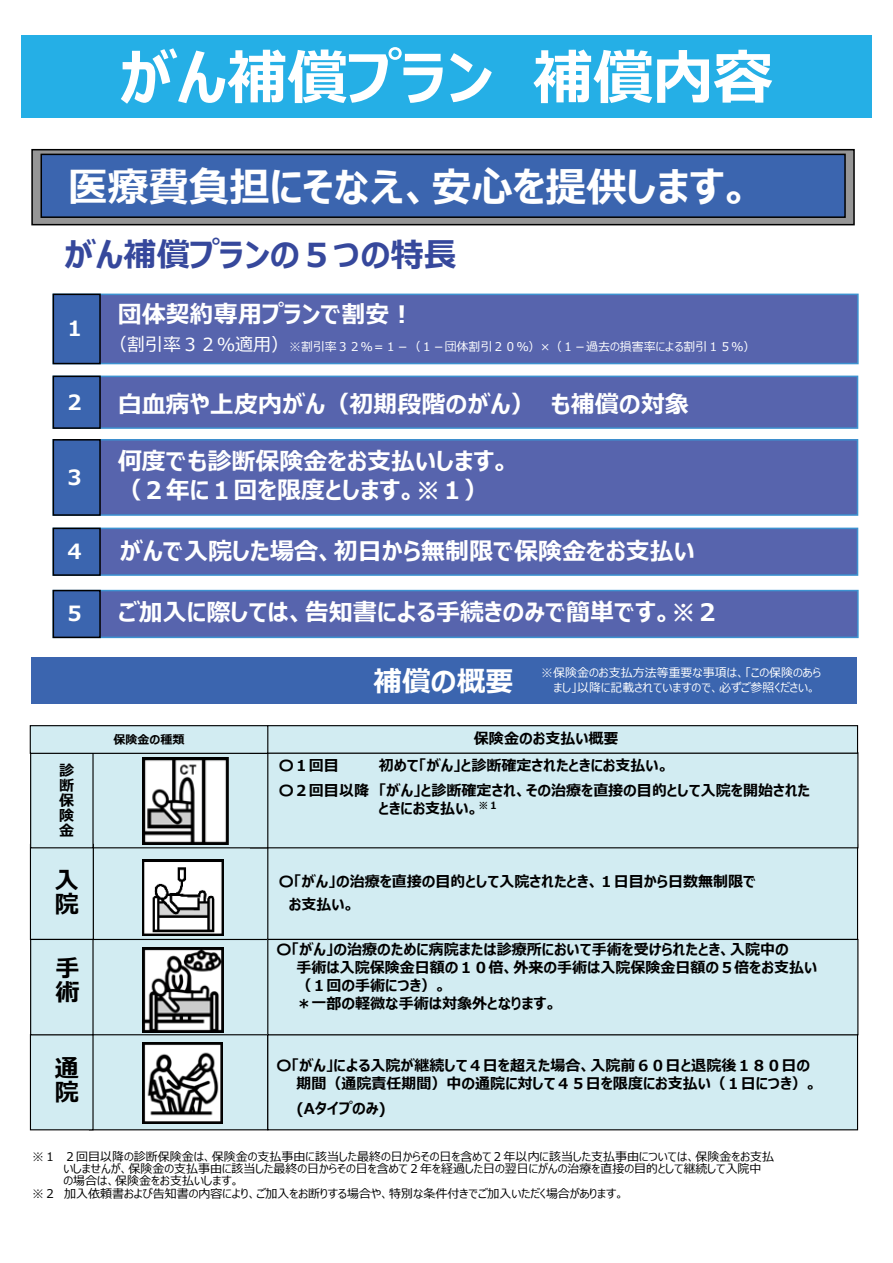
<style>
.page{position:relative;width:893px;height:1263px;background:#fff}
.page>*{position:absolute;margin:0;border:0;box-sizing:border-box;transform-origin:0 0}
.t1{font:700 60px "Meiryo UI";color:#fff}
.t2{font:700 40.5px "Meiryo UI";color:#fff}
.t3{font:700 33px "Meiryo UI";color:#36489c}
.t4{font:700 28.5px "Meiryo UI";color:#fff}
.t5{font:700 24px "Meiryo UI";color:#fff}
.t6{font:700 24px/24px "Meiryo UI";color:#000}
.t7{font:700 21px "Meiryo UI";color:#fff}
.t8{font:18px "Meiryo UI";color:#fff}
.t9{font:700 15px/18px "Meiryo UI";color:#000}
.t10{font:12px/12.3px "Meiryo UI";color:#000}
.t11{font:12px/14.4px "Meiryo UI";color:#fff;text-align:center}
.t12{font:700 12px "Meiryo UI";color:#000}
.t13{font:700 10.05px "Meiryo UI";color:#000}
.s1{font-size:12px}
</style>
<div class="page">
<div style="left:31px;top:657px;width:825px;height:47px;background:#3b65af"></div>
<div style="left:90px;top:939px;width:178px;height:96px;background:#d2ecf2"></div>
<div style="left:250px;top:844px;width:607px;height:95px;background:#d2ecf2"></div>
<div style="left:93px;top:844px;width:175px;height:95px;background:#d2ecf2"></div>
<div style="left:92px;top:844px;width:176px;height:96px;border:1px solid #000"></div>
<div style="left:251px;top:753px;width:607px;height:95px;background:#d2ecf2"></div>
<div style="left:90px;top:753px;width:178px;height:95px;background:#d2ecf2"></div>
<div style="left:30px;top:844px;width:63px;height:95px;background:#d2ecf2"></div>
<div style="left:30px;top:844px;width:64px;height:96px;border:1px solid #000"></div>
<div style="left:90px;top:1035px;width:178px;height:95px;background:#d2ecf2"></div>
<div style="left:89px;top:1034px;width:179px;height:96px;border:1px solid #000"></div>
<div style="left:30px;top:1034px;width:63px;height:96px;background:#d2ecf2"></div>
<div style="left:30px;top:1034px;width:64px;height:96px;border:1px solid #000"></div>
<div style="left:268px;top:1034px;width:589px;height:96px;background:#d2ecf2"></div>
<div style="left:31px;top:753px;width:62px;height:95px;background:#d2ecf2"></div>
<div style="left:30px;top:752px;width:64px;height:96px;border:1px solid #000"></div>
<div style="left:250px;top:726px;width:607px;height:27px;background:#d2ecf2"></div>
<div style="left:250px;top:725px;width:608px;height:29px;border:1px solid #000"></div>
<div style="left:30px;top:726px;width:238px;height:27px;background:#d2ecf2"></div>
<div style="left:30px;top:725px;width:238px;height:29px;border:1px solid #000"></div>
<div style="left:268px;top:939px;width:590px;height:96px;background:#d2ecf2"></div>
<div style="left:267px;top:939px;width:591px;height:96px;border:1px solid #000"></div>
<div style="left:31px;top:939px;width:62px;height:96px;background:#d2ecf2"></div>
<div style="left:30px;top:939px;width:64px;height:96px;border:1px solid #000"></div>
<img style="left:143px;top:860px;width:80px;height:76px">
<img style="left:143px;top:948px;width:80px;height:84px">
<img style="left:143px;top:1043px;width:80px;height:80px">
<img style="left:143px;top:757px;width:86px;height:87px">
<div style="left:32px;top:150px;width:822px;height:75px;background:linear-gradient(to right,#959595,#969696)"></div>
<div style="left:31px;top:149px;width:824px;height:76px;border:2px solid #000"></div>
<div style="left:41px;top:154px;width:804px;height:63px;background:#3b65af"></div>
<div style="left:41px;top:154px;width:805px;height:64px;border:2px solid #000"></div>
<div style="left:53px;top:294px;width:805px;height:70px;background:#5764ad"></div>
<div style="left:53px;top:294px;width:806px;height:70px;border:2px solid #3d92d0"></div>
<div style="left:53px;top:294px;width:47px;height:70px;background:#3b65af"></div>
<div style="left:53px;top:294px;width:48px;height:70px;border:2px solid #000"></div>
<div style="left:53px;top:376px;width:804px;height:52px;background:#5764ad"></div>
<div style="left:53px;top:376px;width:805px;height:53px;border:2px solid #3d92d0"></div>
<div style="left:53px;top:376px;width:47px;height:52px;background:#3b65af"></div>
<div style="left:53px;top:376px;width:48px;height:53px;border:2px solid #000"></div>
<div style="left:53px;top:440px;width:804px;height:75px;background:#5764ad"></div>
<div style="left:53px;top:439px;width:805px;height:77px;border:2px solid #3d92d0"></div>
<div style="left:53px;top:440px;width:47px;height:75px;background:#3b65af"></div>
<div style="left:53px;top:439px;width:48px;height:77px;border:2px solid #000"></div>
<div style="left:53px;top:528px;width:804px;height:47px;background:#5764ad"></div>
<div style="left:53px;top:528px;width:805px;height:48px;border:2px solid #3d92d0"></div>
<div style="left:53px;top:528px;width:47px;height:47px;background:#3b65af"></div>
<div style="left:53px;top:528px;width:48px;height:48px;border:2px solid #000"></div>
<div style="left:53px;top:590px;width:805px;height:47px;background:#5764ad"></div>
<div style="left:53px;top:590px;width:806px;height:48px;border:2px solid #3d92d0"></div>
<div style="left:53px;top:590px;width:47px;height:47px;background:#3b65af"></div>
<div style="left:53px;top:590px;width:48px;height:48px;border:2px solid #000"></div>
<div style="left:21px;top:36px;width:851px;height:82px;background:#25afe6"></div>
<h1 class="t1" style="left:119px;top:36px;width:376px">がん補償プラン</h1>
<h1 class="t1" style="left:533px;top:36px;width:242px">補償内容</h1>
<h2 class="t2" style="left:67px;top:159px;width:685px">医療費負担にそなえ、安⼼を提供します。</h2>
<h3 class="t3" style="left:64px;top:231px;width:394px">がん補償プランの５つの特长</h3>
<h3 class="t5" style="left:118px;top:297px;width:297px">団体契約専⽤プランで割安!</h3>
<h3 class="t7" style="left:64px;top:314px;width:22px">１</h3>
<p class="t8" style="left:109px;top:332px;width:193px">（割引率３２％適⽤）<span class="s1">※</span></p>
<p class="t11" style="left:301px;top:340px;width:456px">割引率３２％＝１－（１－団体割引２０％）×（１－過去の損害率による割引１５％(</p>
<h3 class="t7" style="left:64px;top:387px;width:22px">２</h3>
<h3 class="t7" style="left:64px;top:462px;width:22px">３</h3>
<h3 class="t7" style="left:64px;top:537px;width:22px">４</h3>
<h3 class="t7" style="left:64px;top:599px;width:22px">５</h3>
<p class="t9" style="left:59px;top:764px;width:16px;line-height:15px;text-align:justify">診断保険</p>
<p class="t9" style="left:59px;top:822px;width:16px">金</p>
<h3 class="t6" style="left:55px;top:870px;width:25px">⼊</h3>
<h3 class="t6" style="left:55px;top:894px;width:25px">院</h3>
<h3 class="t6" style="left:55px;top:957px;width:25px">⼿</h3>
<h3 class="t6" style="left:55px;top:981px;width:25px">術</h3>
<h3 class="t6" style="left:55px;top:1057px;width:25px">通院</h3>
<h3 class="t5" style="left:118px;top:387px;width:418px">⽩⾎病や上⽪内がん（初期段階のがん）</h3>
<h3 class="t5" style="left:118px;top:444px;width:394px">何度でも診断保険⾦をお⽀払いします。</h3>
<h3 class="t5" style="left:551px;top:387px;width:140px">も補償の対象</h3>
<h3 class="t5" style="left:118px;top:473px;width:372px">（２年に１回を限度とします。※１(</h3>
<h3 class="t5" style="left:120px;top:534px;width:577px">がんで⼊院した場合、初⽇から無制限で保険⾦をお⽀払い</h3>
<h3 class="t5" style="left:118px;top:596px;width:603px">ご加⼊に際しては、告知書による⼿続きのみで簡単です。※２</h3>
<p class="t12" style="left:114px;top:731px;width:72px">保険⾦の種類</p>
<h3 class="t4" style="left:373px;top:661px;width:142px">補償の概要</h3>
<p class="t11" style="left:541px;top:666px;width:281px">※保険⾦のお⽀払⽅法等重要な事項は、「この保険のあらまし」以降に記載されていますので、必ずご参照ください。</p>
<p class="t9" style="left:279px;top:757px;width:62px">〇１回⽬</p>
<p class="t9" style="left:279px;top:782px;width:92px">〇２回⽬以降</p>
<p class="t9" style="left:474px;top:730px;width:146px">保険⾦のお⽀払い概要</p>
<p class="t9" style="left:379px;top:757px;width:291px">初めて「がん」と診断確定されたときにお⽀払い。</p>
<p class="t9" style="left:379px;top:782px;width:433px">「がん」と診断確定され、その治療を直接の⽬的として⼊院を開始された</p>
<p class="t9" style="left:378px;top:800px;width:102px">ときにお⽀払い。</p>
<p class="t13" style="left:478px;top:799px;width:21px">※１</p>
<p class="t9" style="left:289px;top:871px;width:469px;line-height:23.4px;text-indent:-10px">〇「がん」の治療を直接の⽬的として⼊院されたとき、１⽇⽬から⽇数無制限でお⽀払い。</p>
<p class="t9" style="left:296px;top:942px;width:522px;text-indent:-20px">〇「がん」の治療のために病院または診療所において⼿術を受けられたとき、⼊院中の<br>⼿術は⼊院保険⾦⽇額の１０倍、外来の⼿術は⼊院保険⾦⽇額の５倍をお⽀払い（１回の⼿術につき(。<br>＊⼀部の軽微な⼿術は対象外となります。</p>
<p class="t9" style="left:296px;top:1057px;width:522px;text-indent:-20px">〇「がん」による⼊院が継続して４⽇を超えた場合、⼊院前６０⽇と退院後１８０⽇の期間（通院責任期間）中の通院に対して４５⽇を限度にお⽀払い（１⽇につき(。</p>
<p class="t9" style="left:296px;top:1100px;width:91px">(Aタイプのみ(</p>
<p class="t10" style="left:32px;top:1151px;width:25px">※１</p>
<p class="t10" style="left:32px;top:1188px;width:25px">※２</p>
<p class="t10" style="left:64px;top:1151px;width:711px">２回⽬以降の診断保険⾦は、保険⾦の⽀払事由に該当した最終の⽇からその⽇を含めて２年以内に該当した⽀払事由については、保険⾦をお⽀払</p>
<p class="t10" style="left:63px;top:1163px;width:700px">いしませんが、保険⾦の⽀払事由に該当した最終の⽇からその⽇を含めて２年を経過した⽇の翌⽇にがんの治療を直接の⽬的として継続して⼊院中の場合は、保険⾦をお⽀払いします。</p>
<p class="t10" style="left:64px;top:1188px;width:561px">加⼊依頼書および告知書の内容により、ご加⼊をお断りする場合や、特別な条件付きでご加⼊いただく場合があります。</p>
</div>
